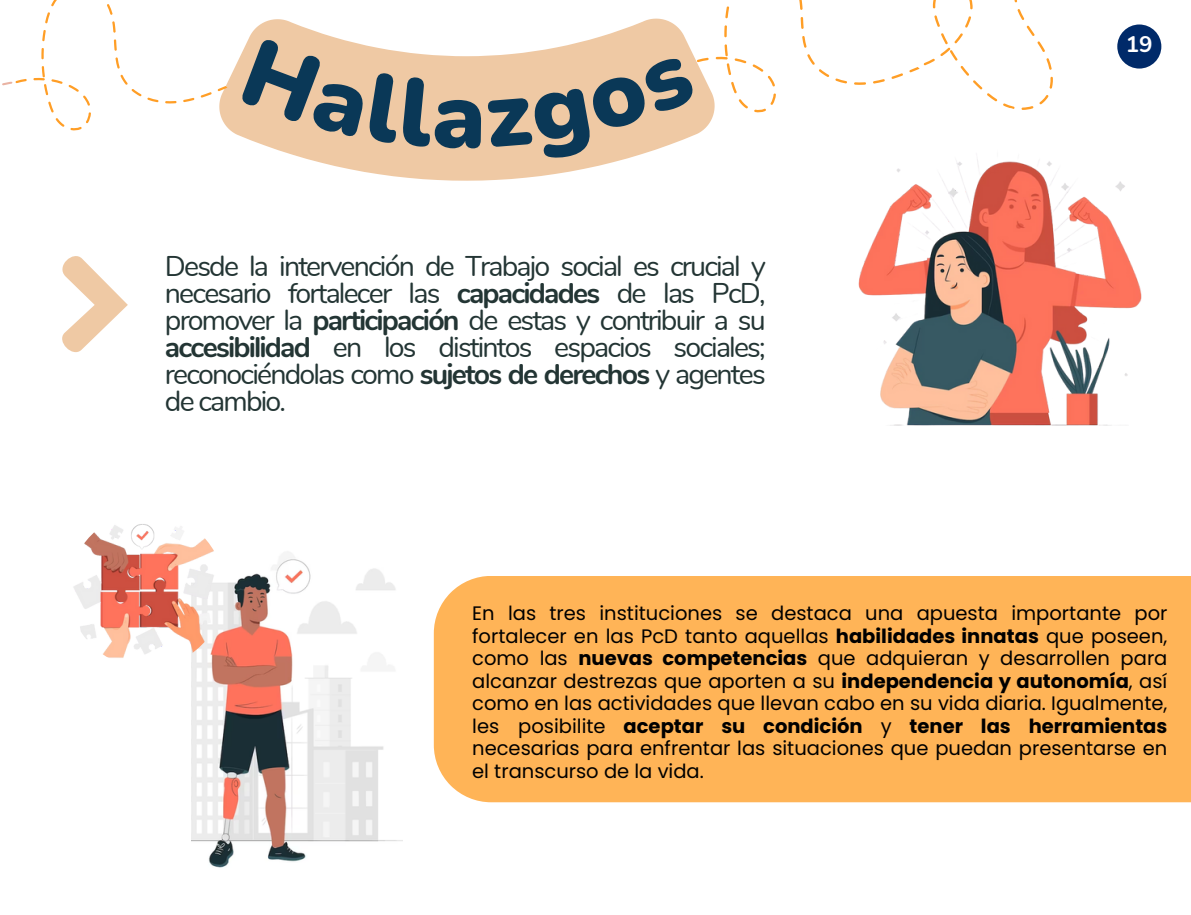
<style>
.page{position:relative;width:1191px;height:915px;background:#fff}
.page>*{position:absolute;margin:0;border:0;box-sizing:border-box;transform-origin:0 0}
.t1{font:28.5px/27px "Nunito";letter-spacing:-.065em;color:#233534;text-align:justify}
.t2{font:700 22.5px "Nunito";color:#fff}
.t3{font:19.5px/22.5px "Poppins";color:#000;text-align:justify}
.s1{font-weight:700}
</style>
<div class="page">
<img style="left:858px;top:159px;width:284px;height:267px">
<div style="left:434px;top:576px;width:756px;height:226px;background:#ffb457"></div>
<svg style="left:227px;top:19px;width:446px;height:162px"></svg>
<svg style="left:2px;top:0;width:225px;height:353px"></svg>
<svg style="left:919px;top:0;width:134px;height:110px"></svg>
<svg style="left:673px;top:0;width:246px;height:178px"></svg>
<div style="left:1117px;top:24px;width:44px;height:45px;background:#002a69;border-radius:50%"></div>
<img style="left:191px;top:538px;width:212px;height:330px">
<img style="left:69px;top:512px;width:155px;height:156px;border-radius:50%">
<div style="left:474px;top:773px;width:342px;height:30px;background:#ffb457"></div>
<div style="left:816px;top:728px;width:250px;height:75px;background:#ffb457"></div>
<img style="left:191px;top:773px;width:28px;height:95px">
<svg style="left:240px;top:37px;width:241px;height:112px"></svg>
<div style="left:487px;top:54px;width:210px;height:107px;background:#efc9a4"></div>
<p class="t1" style="left:165px;top:253px;width:602px">Desde la intervención de Trabajo social es crucial y necesario fortalecer las <span class="s1">capacidades</span> de las PcD, promover la <span class="s1">participación</span> de estas y contribuir a su <span class="s1">accesibilidad</span> en los distintos espacios sociales; reconociéndolas como <span class="s1">sujetos de derechos</span> y agentes de cambio.</p>
<p class="t2" style="left:1125px;top:29px;width:28px">19</p>
<p class="t3" style="left:472px;top:602px;width:696px">En las tres instituciones se destaca una apuesta importante por fortalecer en las PcD tanto aquellas <span class="s1">habilidades innatas</span> que poseen, como las <span class="s1">nuevas competencias</span> que adquieran y desarrollen para alcanzar destrezas que aporten a su <span class="s1">independencia y autonomía</span>, así como en las actividades que llevan cabo en su vida diaria. Igualmente, les posibilite <span class="s1">aceptar su condición</span> y <span class="s1">tener las herramientas </span>necesarias para enfrentar las situaciones que puedan presentarse en el transcurso de la vida.</p>
</div>
